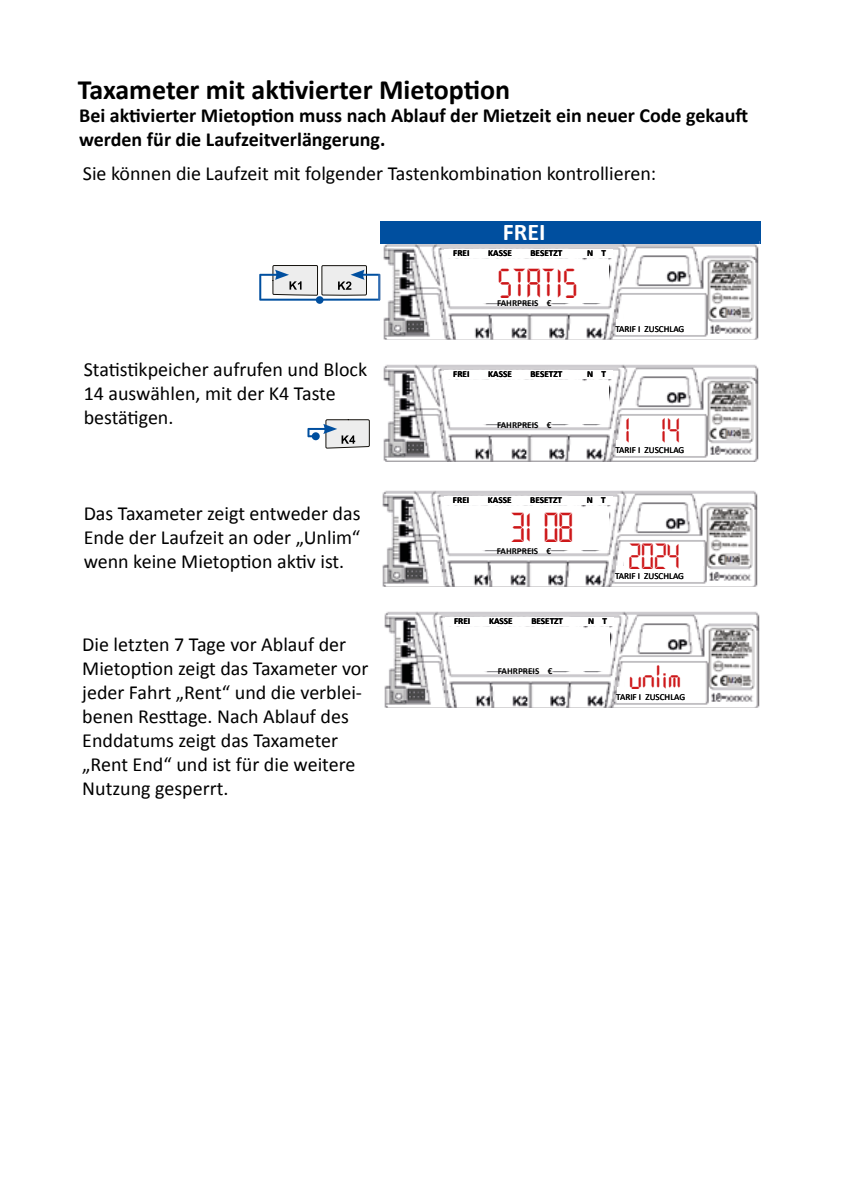
<style>
.page{position:relative;width:851px;height:1202px;background:#fff}
.page>*{position:absolute;margin:0;border:0;box-sizing:border-box;transform-origin:0 0}
.t1{font:46px "DIGITAL";color:#cd1719}
.t2{font:40px "DIGITAL";color:#cd1719}
.t3{font:700 28px "Calibri";color:#000}
.t4{font:700 24px "Calibri";color:#fff}
.t5{font:20px/24px "Calibri";color:#000}
.t6{font:700 20px/24px "Calibri";color:#000}
.t7{font:700 9.2px "Calibri";color:#000}
.t8{font:9.2px "Calibri";color:#000}
</style>
<div class="page">
<div style="left:380px;top:221px;width:381px;height:23px;background:#004f9f"></div>
<svg style="left:259px;top:265px;width:119px;height:36px"></svg>
<div style="left:316px;top:296px;width:7px;height:8px;background:#004f9f;border-radius:50%"></div>
<img style="left:378px;top:244px;width:381px;height:96px">
<img style="left:378px;top:274px;width:2px;height:27px">
<div style="left:460px;top:261px;width:149px;height:42px;background:#fff"></div>
<div style="left:624px;top:300px;width:79px;height:19px;background:#fff"></div>
<div style="left:444px;top:249px;width:168px;height:9px;background:#fff"></div>
<div style="left:616px;top:319px;width:84px;height:13px;background:#fff"></div>
<img style="left:383px;top:364px;width:376px;height:97px">
<div style="left:460px;top:382px;width:149px;height:42px;background:#fff"></div>
<div style="left:624px;top:422px;width:79px;height:18px;background:#fff"></div>
<div style="left:444px;top:370px;width:168px;height:9px;background:#fff"></div>
<div style="left:616px;top:440px;width:84px;height:14px;background:#fff"></div>
<img style="left:384px;top:611px;width:376px;height:97px">
<div style="left:461px;top:629px;width:149px;height:42px;background:#fff"></div>
<div style="left:625px;top:668px;width:79px;height:19px;background:#fff"></div>
<div style="left:445px;top:617px;width:168px;height:9px;background:#fff"></div>
<div style="left:617px;top:687px;width:84px;height:13px;background:#fff"></div>
<img style="left:382px;top:490px;width:376px;height:97px">
<div style="left:460px;top:508px;width:149px;height:42px;background:#fff"></div>
<div style="left:624px;top:547px;width:79px;height:19px;background:#fff"></div>
<div style="left:444px;top:496px;width:168px;height:9px;background:#fff"></div>
<div style="left:616px;top:566px;width:84px;height:13px;background:#fff"></div>
<svg style="left:307px;top:419px;width:63px;height:30px"></svg>
<h3 class="t3" style="left:78px;top:71px;width:434px">Taxameter mit aktivierter Mietoption</h3>
<p class="t6" style="left:79px;top:103px;width:670px">Bei aktivierter Mietoption muss nach Ablauf der Mietzeit ein neuer Code gekauft werden für die Laufzeitverlängerung.</p>
<p class="t5" style="left:83px;top:161px;width:575px">Sie können die Laufzeit mit folgender Tastenkombination kontrollieren:</p>
<p class="t4" style="left:502px;top:216px;width:44px">FREI</p>
<p class="t7" style="left:453px;top:246px;width:18px">FREI</p>
<p class="t7" style="left:488px;top:246px;width:25px">KASSE</p>
<p class="t7" style="left:530px;top:246px;width:33px">BESETZT</p>
<p class="t7" style="left:587px;top:246px;width:20px">N T</p>
<h1 class="t1" style="left:498px;top:264px;width:81px">STATIS</h1>
<p class="t5" style="left:84px;top:358px;width:285px">Statistikpeicher aufrufen und Block<br>14 auswählen, mit der K4 Taste bestätigen.</p>
<p class="t5" style="left:84px;top:502px;width:278px;text-align:justify">Das Taxameter zeigt entweder das Ende der Laufzeit an oder „Unlim“ wenn keine Mietoption aktiv ist.</p>
<p class="t5" style="left:82px;top:632px;width:288px">Die letzten 7 Tage vor Ablauf der<br>Mietoption zeigt das Taxameter vor jeder Fahrt „Rent“ und die verblei&shy;benen Resttage. Nach Ablauf des<br>Enddatums zeigt das Taxameter „Rent End“ und ist für die weitere<br>Nutzung gesperrt.</p>
<p class="t7" style="left:497px;top:297px;width:56px">FAHRPREIS €</p>
<p class="t8" style="left:615px;top:322px;width:70px">TARIF I ZUSCHLAG</p>
<p class="t7" style="left:453px;top:367px;width:18px">FREI</p>
<p class="t7" style="left:488px;top:367px;width:25px">KASSE</p>
<p class="t7" style="left:530px;top:367px;width:33px">BESETZT</p>
<p class="t7" style="left:587px;top:367px;width:20px">N T</p>
<p class="t7" style="left:497px;top:418px;width:56px">FAHRPREIS €</p>
<h2 class="t2" style="left:624px;top:413px;width:57px">1 14</h2>
<p class="t8" style="left:615px;top:444px;width:70px">TARIF I ZUSCHLAG</p>
<p class="t7" style="left:453px;top:493px;width:18px">FREI</p>
<p class="t7" style="left:488px;top:493px;width:25px">KASSE</p>
<p class="t7" style="left:530px;top:493px;width:33px">BESETZT</p>
<p class="t7" style="left:586px;top:493px;width:20px">N T</p>
<h1 class="t1" style="left:510px;top:508px;width:64px">31 08</h1>
<p class="t7" style="left:496px;top:544px;width:56px">FAHRPREIS €</p>
<h2 class="t2" style="left:628px;top:539px;width:53px">2024</h2>
<p class="t8" style="left:615px;top:570px;width:70px">TARIF I ZUSCHLAG</p>
<p class="t7" style="left:454px;top:614px;width:18px">FREI</p>
<p class="t7" style="left:489px;top:614px;width:25px">KASSE</p>
<p class="t7" style="left:531px;top:614px;width:33px">BESETZT</p>
<p class="t7" style="left:588px;top:614px;width:20px">N T</p>
<p class="t7" style="left:498px;top:665px;width:56px">FAHRPREIS €</p>
<h2 class="t2" style="left:629px;top:660px;width:53px">unlim</h2>
<p class="t8" style="left:616px;top:690px;width:70px">TARIF I ZUSCHLAG</p>
</div>
